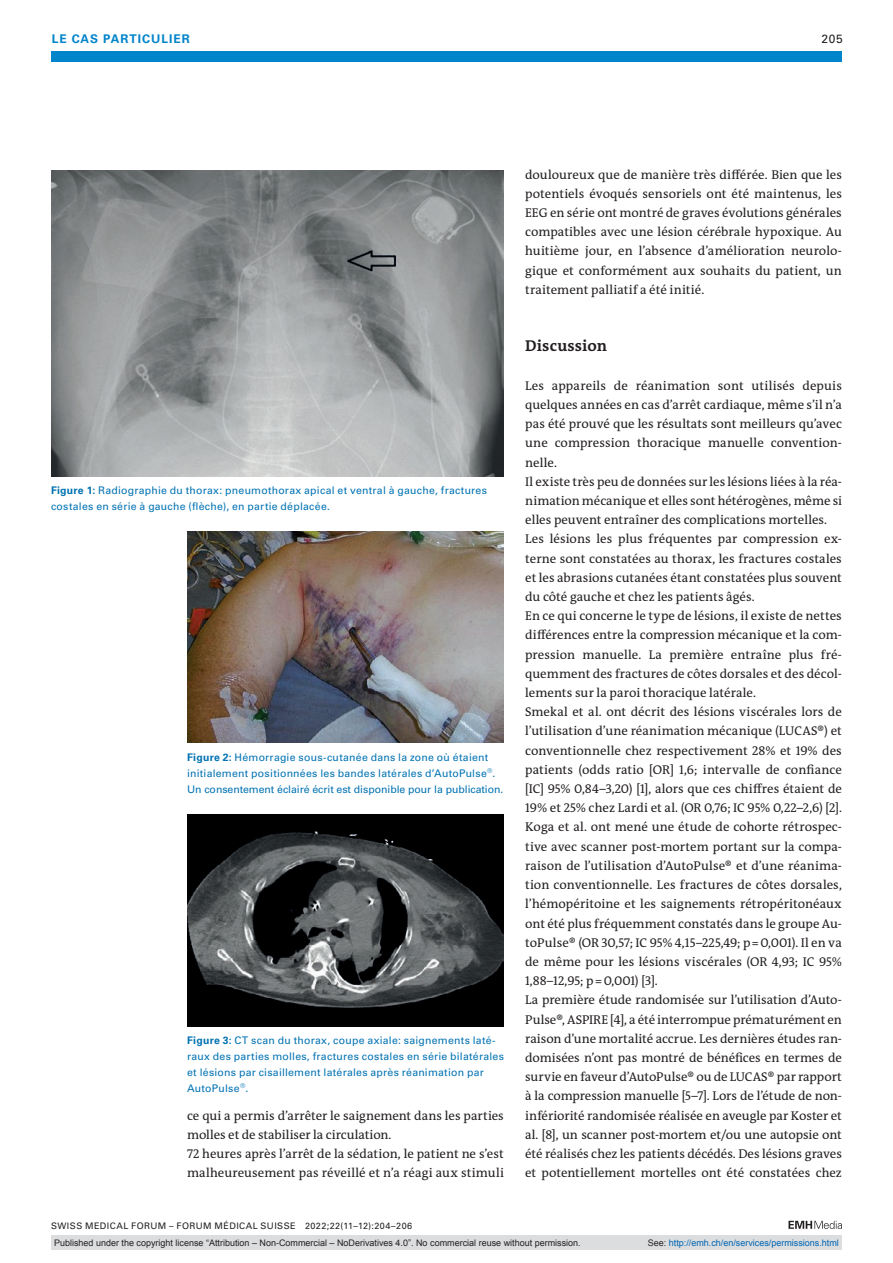
<style>
.page{position:relative;width:893px;height:1263px;background:#fff}
.page>*{position:absolute;margin:0;border:0;box-sizing:border-box;transform-origin:0 0}
.section-h1{font:700 15.75px "The Antiqua B W7";letter-spacing:.01em;color:#231f20}
.section-pn{font:12.75px/19.2px "The Antiqua B W5 Plain";color:#231f20;text-align:justify}
.ressort{font:700 12px "Univers LT Std";color:#0084ca}
.ressort-2{font:12px "Univers LT Std";color:#231f20}
.fig-caption{font:10.5px/15.8px "Univers LT Std";letter-spacing:.02em;color:#0072b2}
.t1{font:9px "Arial";color:#231f20}
.fusszeile{font:9px "Univers LT Std";letter-spacing:.05em;color:#231f20}
.t2{font:9px "Arial";color:#0066b3}
.s1{font-weight:700}
.s2{color:#231f20}
</style>
<div class="page">
<div style="left:51px;top:51px;width:791px;height:11px;background:#0084ca"></div>
<svg style="left:788px;top:1221px;width:54px;height:8px"></svg>
<img style="left:51px;top:170px;width:453px;height:306px">
<img style="left:187px;top:531px;width:317px;height:212px">
<img style="left:187px;top:814px;width:317px;height:212px">
<div style="left:51px;top:1235px;width:791px;height:15px;background:#dcdddf"></div>
<p class="ressort" style="left:52px;top:31px;width:30px">LE CAS</p>
<p class="ressort" style="left:103px;top:31px;width:9px">PARTICULIER</p>
<p class="ressort-2" style="left:822px;top:31px;width:23px">205</p>
<p class="fig-caption" style="left:51px;top:483px;width:437px"><span class="s1">FIGURE 1:</span> Radiographie du thorax: pneumothorax apical et ventral à gauche, fractures costales en série à gauche (flèche), en partie déplacée.</p>
<p class="fig-caption" style="left:187px;top:750px;width:318px"><span class="s1">FIGURE 2:</span> Hémorragie sous-cutanée dans la zone où étaient initialement positionnées les bandes latérales d’AutoPulse<sup>®</sup>.<br>Un consentement éclairé écrit est disponible pour la publication.</p>
<p class="fig-caption" style="left:187px;top:1033px;width:318px"><span class="s1">FIGURE 3:</span> CT scan du thorax, coupe axiale: saignements laté&shy;raux des parties molles, fractures costales en série bilatérales et lésions par cisaillement latérales après réanimation par AutoPulse<sup>®</sup>.</p>
<p class="section-pn" style="left:187px;top:1106px;width:318px">ce qui a permis d’arrêter le saignement dans les parties molles et de stabiliser la circulation.</p>
<p class="section-pn" style="left:187px;top:1144px;width:318px">72 heures après l’arrêt de la sédation, le patient ne s’est malheureusement pas réveillé et n’a réagi aux stimuli</p>
<p class="fusszeile" style="left:51px;top:1220px;width:363px">SWISS MEDICAL FORUM – FORUM MÉDICAL SUISSE 2022;22(11–12):204–206</p>
<p class="section-pn" style="left:525px;top:165px;width:318px">douloureux que de manière très différée. Bien que les potentiels évoqués sensoriels ont été maintenus, les EEG en série ont montré de graves évolutions générales compatibles avec une lésion cérébrale hypoxique. Au huitième jour, en l’absence d’amélioration neurolo&shy;gique et conformément aux souhaits du patient, un traitement palliatif a été initié.</p>
<p class="section-h1" style="left:525px;top:336px;width:84px">Discussion</p>
<p class="section-pn" style="left:525px;top:376px;width:318px">Les appareils de réanimation sont utilisés depuis quelques années en cas d’arrêt cardiaque, même s’il n’a pas été prouvé que les résultats sont meilleurs qu’avec une compression thoracique manuelle convention&shy;nelle.</p>
<p class="section-pn" style="left:525px;top:472px;width:318px">Il existe très peu de données sur les lésions liées à la réa&shy;nimation mécanique et elles sont hétérogènes, même si elles peuvent entraîner des complications mortelles.</p>
<p class="section-pn" style="left:525px;top:530px;width:318px">Les lésions les plus fréquentes par compression ex&shy;terne sont constatées au thorax, les fractures costales et les abrasions cutanées étant constatées plus souvent du côté gauche et chez les patients âgés.</p>
<p class="section-pn" style="left:525px;top:606px;width:318px">En ce qui concerne le type de lésions, il existe de nettes différences entre la compression mécanique et la com&shy;pression manuelle. La première entraîne plus fré&shy;quemment des fractures de côtes dorsales et des décol&shy;lements sur la paroi thoracique latérale.</p>
<p class="section-pn" style="left:525px;top:702px;width:318px">Smekal et al. ont décrit des lésions viscérales lors de l’utilisation d’une réanimation mécanique (LUCAS®) et conventionnelle chez respectivement 28% et 19% des patients (odds ratio [OR] 1,6; intervalle de confiance [IC] 95% 0,84–3,20) [1], alors que ces chiffres étaient de 19% et 25% chez Lardi et al. (OR 0,76; IC 95% 0,22–2,6) [2].<br>Koga et al. ont mené une étude de cohorte rétrospec&shy;tive avec scanner post-mortem portant sur la compa&shy;raison de l’utilisation d’AutoPulse® et d’une réanima&shy;tion conventionnelle. Les fractures de côtes dorsales, l’hémopéritoine et les saignements rétropéritonéaux ont été plus fréquemment constatés dans le groupe Au&shy;toPulse® (OR 30,57; IC 95% 4,15–225,49; p=0,001). Il en va de même pour les lésions viscérales (OR 4,93; IC 95% 1,88–12,95; p=0,001) [3].</p>
<p class="section-pn" style="left:525px;top:990px;width:318px">La première étude randomisée sur l’utilisation d’Auto-Pulse®, ASPIRE [4], a été interrompue prématurément en raison d’une mortalité accrue. Les dernières études ran&shy;domisées n’ont pas montré de bénéfices en termes de survie en faveur d’AutoPulse® ou de LUCAS® par rapport à la compression manuelle [5–7]. Lors de l’étude de non&shy;infériorité randomisée réalisée en aveugle par Koster et al. [8], un scanner post-mortem et/ou une autopsie ont été réalisés chez les patients décédés. Des lésions graves et potentiellement mortelles ont été constatées chez</p>
<p class="t1" style="left:54px;top:1237px;width:528px">Published under the copyright license “Attribution – Non-Commercial – NoDerivatives 4.0”. No commercial reuse without permission.</p>
<p class="t2" style="left:648px;top:1237px;width:193px"><span class="s2">See:</span> http://emh.ch/en/services/permissions.html</p>
</div>
